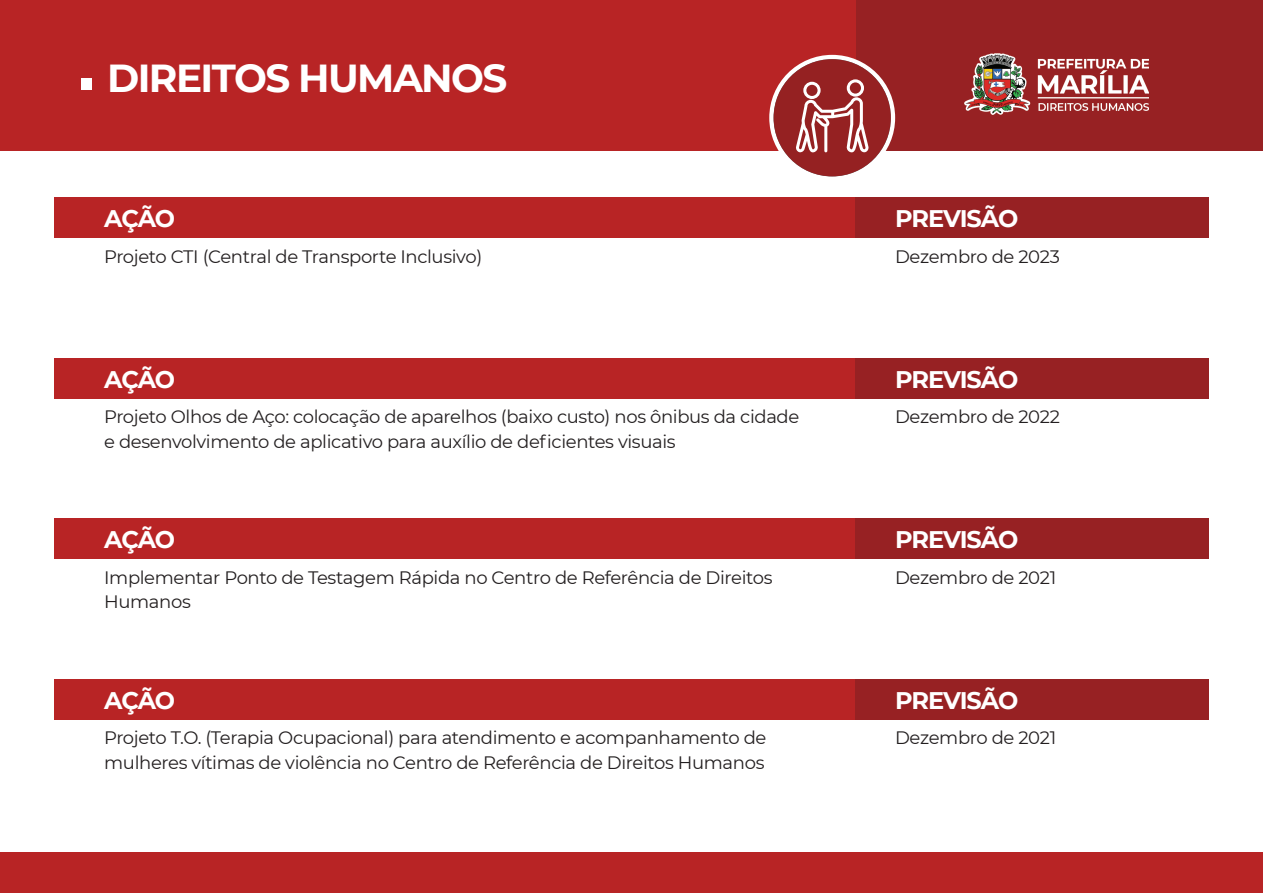
<style>
.page{position:relative;width:1263px;height:893px;background:#fff}
.page>*{position:absolute;margin:0;border:0;box-sizing:border-box;transform-origin:0 0}
.t1{font:700 39px "Montserrat";letter-spacing:-.04em;color:#fff}
.t2{font:700 24px "Montserrat";letter-spacing:-.05em;color:#fff}
.t3{font:18px/24.6px "Montserrat";letter-spacing:-.02em;color:#231f20}
</style>
<div class="page">
<div style="left:0;top:0;width:1263px;height:150px;background:#b82425"></div>
<div style="left:856px;top:0;width:407px;height:150px;background:#972123"></div>
<div style="left:0;top:853px;width:1263px;height:40px;background:#b82425"></div>
<div style="left:82px;top:79px;width:10px;height:11px;background:#fff"></div>
<svg style="left:771px;top:57px;width:122px;height:122px"></svg>
<div style="left:769px;top:55px;width:126px;height:126px;border:4px solid #fff;border-radius:50%"></div>
<div style="left:54px;top:198px;width:801px;height:40px;background:#b82425"></div>
<div style="left:54px;top:358px;width:801px;height:41px;background:#b82425"></div>
<div style="left:54px;top:519px;width:801px;height:40px;background:#b82425"></div>
<div style="left:54px;top:679px;width:801px;height:41px;background:#b82425"></div>
<div style="left:855px;top:198px;width:354px;height:40px;background:#972123"></div>
<div style="left:855px;top:358px;width:354px;height:41px;background:#972123"></div>
<div style="left:855px;top:519px;width:354px;height:40px;background:#972123"></div>
<div style="left:855px;top:679px;width:354px;height:41px;background:#972123"></div>
<div style="left:774px;top:59px;width:117px;height:117px;background:#952122;border-radius:50%"></div>
<svg style="left:796px;top:79px;width:73px;height:73px"></svg>
<img style="left:964px;top:54px;width:185px;height:61px">
<h1 class="t1" style="left:107px;top:50px;width:402px">DIREITOS HUMANOS</h1>
<h2 class="t2" style="left:104px;top:202px;width:72px">AÇÃO</h2>
<h2 class="t2" style="left:895px;top:202px;width:125px">PREVISÃO</h2>
<p class="t3" style="left:104px;top:243px;width:380px">Projeto CTI (Central de Transporte Inclusivo)</p>
<p class="t3" style="left:895px;top:243px;width:166px">Dezembro de 2023</p>
<h2 class="t2" style="left:104px;top:362px;width:72px">AÇÃO</h2>
<h2 class="t2" style="left:895px;top:362px;width:125px">PREVISÃO</h2>
<p class="t3" style="left:104px;top:404px;width:697px">Projeto Olhos de Aço: colocação de aparelhos (baixo custo) nos ônibus da cidade e desenvolvimento de aplicativo para auxílio de deficientes visuais</p>
<p class="t3" style="left:895px;top:404px;width:166px">Dezembro de 2022</p>
<h2 class="t2" style="left:104px;top:523px;width:72px">AÇÃO</h2>
<h2 class="t2" style="left:895px;top:523px;width:125px">PREVISÃO</h2>
<p class="t3" style="left:104px;top:564px;width:670px">Implementar Ponto de Testagem Rápida no Centro de Referência de Direitos<br>Humanos</p>
<p class="t3" style="left:895px;top:564px;width:162px">Dezembro de 2021</p>
<h2 class="t2" style="left:104px;top:683px;width:72px">AÇÃO</h2>
<h2 class="t2" style="left:895px;top:683px;width:125px">PREVISÃO</h2>
<p class="t3" style="left:104px;top:725px;width:664px">Projeto T.O. (Terapia Ocupacional) para atendimento e acompanhamento de mulheres vítimas de violência no Centro de Referência de Direitos Humanos</p>
<p class="t3" style="left:895px;top:725px;width:162px">Dezembro de 2021</p>
</div>
